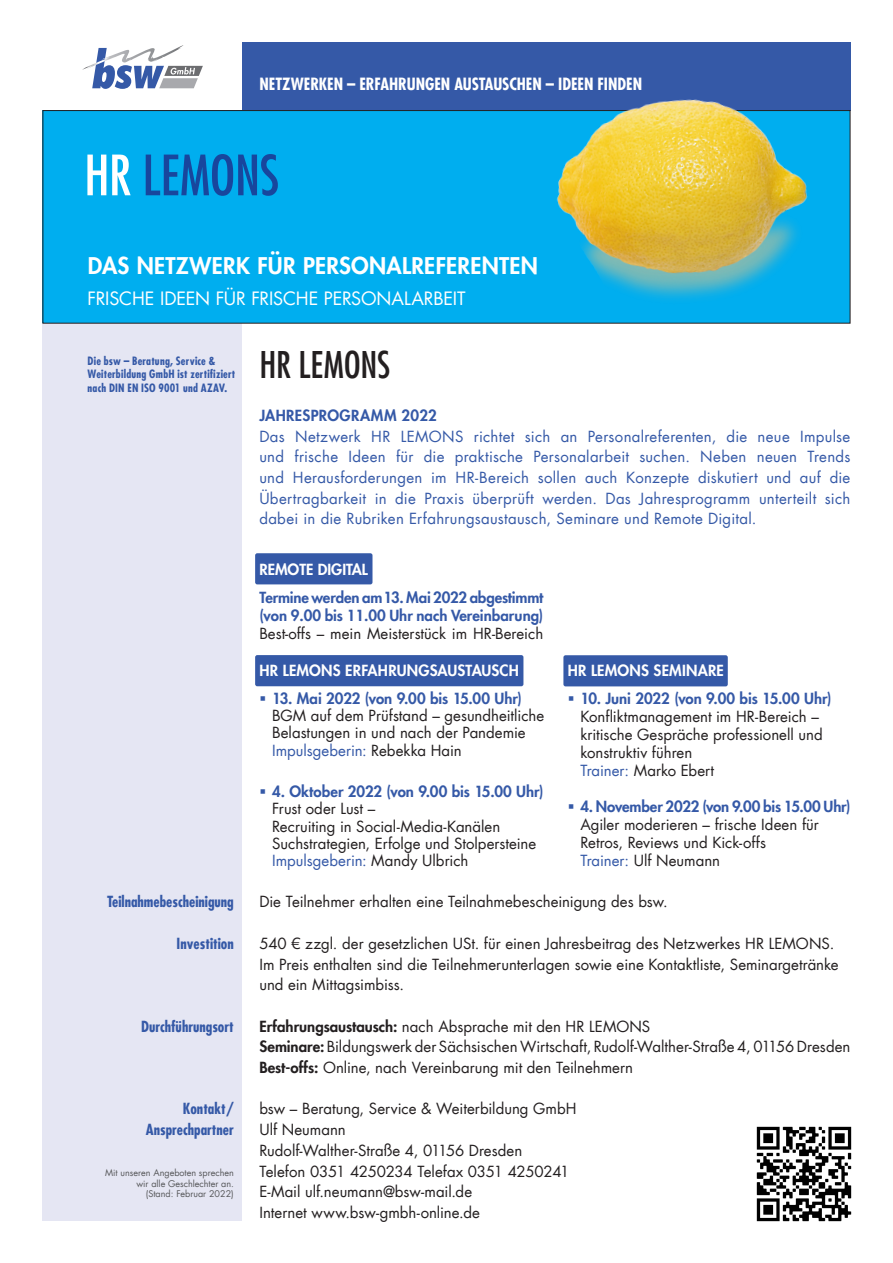
<style>
.page{position:relative;width:893px;height:1263px;background:#fff}
.page>*{position:absolute;margin:0;border:0;box-sizing:border-box;transform-origin:0 0}
.t1{font:condensed 54px "Futura LT";letter-spacing:-.01em;color:#18469d}
.t2{font:condensed 36px "Futura LT";letter-spacing:-.005em;color:#231f20}
.t3{font:800 22.5px "Futura LT";letter-spacing:.015em;color:#fff}
.t4{font:18px "Futura LT";letter-spacing:-.01em;color:#fff}
.t5{font:700 condensed 16.5px "Futura LT";color:#fff}
.t6{font:15px/20.7px "Futura LT";color:#231f20}
.t7{font:15px/20.7px "Futura LT";letter-spacing:.005em;color:#3559a7;text-align:justify}
.t8{font:800 15px "Futura LT";color:#3559a7}
.t9{font:700 condensed 15px "Futura LT";color:#3559a7}
.t10{font:800 15px "Futura LT";letter-spacing:.01em;color:#fff}
.t11{font:800 15px "Futura LT";letter-spacing:.02em;color:#3559a7}
.t12{font:700 condensed 11.25px/13.5px "Futura LT";letter-spacing:.02em;color:#3559a7}
.t13{font:9px "Futura LT";color:#57585a}
.s1{color:#fff}
.s2{color:#231f20}
.s3{color:#3559a7}
.s4{font-weight:800}
</style>
<div class="page">
<div style="left:43px;top:111px;width:199px;height:1109px;background:#e5e6f3"></div>
<svg style="left:82px;top:45px;width:121px;height:44px"></svg>
<div style="left:242px;top:43px;width:608px;height:68px;background:#3559a7"></div>
<img style="left:756px;top:1126px;width:96px;height:96px">
<div style="left:43px;top:111px;width:807px;height:212px;background:#00aeef"></div>
<img style="left:541px;top:99px;width:283px;height:200px">
<div style="left:255px;top:553px;width:117px;height:31px;background:#3559a7;border-radius:2px"></div>
<div style="left:255px;top:655px;width:268px;height:31px;background:#3559a7;border-radius:2px"></div>
<div style="left:563px;top:655px;width:165px;height:31px;background:#3559a7;border-radius:2px"></div>
<p class="t5" style="left:259px;top:73px;width:384px">NETZWERKEN – ERFAHRUNGEN AUSTAUSCHEN – IDEEN FINDEN</p>
<p class="t1" style="left:84px;top:143px;width:196px"><span class="s1">HR</span> LEMONS</p>
<p class="t3" style="left:88px;top:250px;width:452px">DAS NETZWERK FÜR PERSONALREFERENTEN</p>
<p class="t4" style="left:88px;top:287px;width:379px">FRISCHE IDEEN FÜR FRISCHE PERSONALARBEIT</p>
<p class="t12" style="left:88px;top:354px;width:149px">Die bsw – Beratung, Service &amp;<br>Weiterbildung GmbH ist zertifiziert nach DIN EN ISO 9001 und AZAV.</p>
<p class="t9" style="left:107px;top:893px;width:128px">Teilnahmebescheinigung</p>
<p class="t9" style="left:177px;top:934px;width:59px">Investition</p>
<p class="t9" style="left:141px;top:1017px;width:94px">Durchführungsort</p>
<p class="t9" style="left:183px;top:1100px;width:53px">Kontakt/</p>
<p class="t9" style="left:146px;top:1120px;width:90px">Ansprechpartner</p>
<p class="t13" style="left:105px;top:1167px;width:130px">Mit unseren Angeboten sprechen</p>
<p class="t13" style="left:136px;top:1177px;width:99px">wir alle Geschlechter an.</p>
<p class="t13" style="left:146px;top:1188px;width:89px">(Stand: Februar 2022)</p>
<p class="t2" style="left:259px;top:343px;width:132px">HR LEMONS</p>
<p class="t11" style="left:259px;top:405px;width:179px">JAHRESPROGRAMM 2022</p>
<p class="t7" style="left:259px;top:426px;width:593px">Das Netzwerk HR LEMONS richtet sich an Personalreferenten, die neue Impulse und frische Ideen für die praktische Personalarbeit suchen. Neben neuen Trends und Herausforderungen im HR-Bereich sollen auch Konzepte diskutiert und auf die Übertragbarkeit in die Praxis überprüft werden. Das Jahresprogramm unterteilt sich dabei in die Rubriken Erfahrungsaustausch, Seminare und Remote Digital.</p>
<p class="t10" style="left:259px;top:559px;width:110px">REMOTE DIGITAL</p>
<p class="t8" style="left:259px;top:588px;width:285px">Termine werden am 13. Mai 2022 abgestimmt</p>
<p class="t8" style="left:259px;top:606px;width:285px">(von 9.00 bis 11.00 Uhr nach Vereinbarung)</p>
<p class="t6" style="left:259px;top:624px;width:285px">Best-offs – mein Meisterstück im HR-Bereich</p>
<p class="t10" style="left:259px;top:660px;width:261px">HR LEMONS ERFAHRUNGSAUSTAUSCH</p>
<p class="t8" style="left:259px;top:688px;width:264px">▪ 13. Mai 2022 (von 9.00 bis 15.00 Uhr)</p>
<p class="t6" style="left:272px;top:705px;width:274px">BGM auf dem Prüfstand – gesundheitliche</p>
<p class="t6" style="left:272px;top:723px;width:255px">Belastungen in und nach der Pandemie</p>
<p class="t7" style="left:272px;top:740px;width:191px">Impulsgeberin: <span class="s2">Rebekka Hain</span></p>
<p class="t8" style="left:259px;top:781px;width:286px">▪ 4. Oktober 2022 (von 9.00 bis 15.00 Uhr)</p>
<p class="t6" style="left:272px;top:799px;width:105px">Frust oder Lust –</p>
<p class="t6" style="left:272px;top:816px;width:230px">Recruiting in Social-Media-Kanälen</p>
<p class="t6" style="left:272px;top:833px;width:266px">Suchstrategien, Erfolge und Stolpersteine</p>
<p class="t7" style="left:272px;top:850px;width:198px">Impulsgeberin: <span class="s2">Mandy Ulbrich</span></p>
<p class="t10" style="left:568px;top:660px;width:158px">HR LEMONS SEMINARE</p>
<p class="t8" style="left:568px;top:689px;width:265px">▪ 10. Juni 2022 (von 9.00 bis 15.00 Uhr)</p>
<p class="t6" style="left:580px;top:707px;width:240px">Konfliktmanagement im HR-Bereich –</p>
<p class="t6" style="left:580px;top:725px;width:244px">kritische Gespräche professionell und</p>
<p class="t6" style="left:580px;top:743px;width:113px">konstruktiv führen</p>
<p class="t6" style="left:580px;top:761px;width:135px"><span class="s3">Trainer:</span> Marko Ebert</p>
<p class="t8" style="left:568px;top:797px;width:284px">▪ 4. November 2022 (von 9.00 bis 15.00 Uhr)</p>
<p class="t6" style="left:580px;top:815px;width:240px">Agiler moderieren – frische Ideen für</p>
<p class="t6" style="left:580px;top:833px;width:187px">Retros, Reviews und Kick-offs</p>
<p class="t6" style="left:580px;top:851px;width:141px"><span class="s3">Trainer:</span> Ulf Neumann</p>
<p class="t6" style="left:259px;top:892px;width:410px">Die Teilnehmer erhalten eine Teilnahmebescheinigung des bsw.</p>
<p class="t6" style="left:259px;top:933px;width:576px">540 € zzgl. der gesetzlichen USt. für einen Jahresbeitrag des Netzwerkes HR LEMONS.</p>
<p class="t6" style="left:259px;top:954px;width:581px">Im Preis enthalten sind die Teilnehmerunterlagen sowie eine Kontaktliste, Seminargetränke und ein Mittagsimbiss.</p>
<p class="t6" style="left:259px;top:1016px;width:392px"><span class="s4">Erfahrungsaustausch:</span> nach Absprache mit den HR LEMONS</p>
<p class="t6" style="left:259px;top:1037px;width:593px"><span class="s4">Seminare:</span> Bildungswerk der Sächsischen Wirtschaft, Rudolf-Walther-Straße 4, 01156 Dresden</p>
<p class="t6" style="left:259px;top:1057px;width:375px"><span class="s4">Best-offs:</span> Online, nach Vereinbarung mit den Teilnehmern</p>
<p class="t6" style="left:259px;top:1099px;width:319px">bsw – Beratung, Service &amp; Weiterbildung GmbH</p>
<p class="t6" style="left:259px;top:1119px;width:88px">Ulf Neumann</p>
<p class="t6" style="left:259px;top:1140px;width:264px">Rudolf-Walther-Straße 4, 01156 Dresden</p>
<p class="t6" style="left:259px;top:1161px;width:312px">Telefon 0351 4250234 Telefax 0351 4250241</p>
<p class="t6" style="left:259px;top:1181px;width:214px">E-Mail ulf.neumann@bsw-mail.de</p>
<p class="t6" style="left:259px;top:1202px;width:222px">Internet www.bsw-gmbh-online.de</p>
</div>
